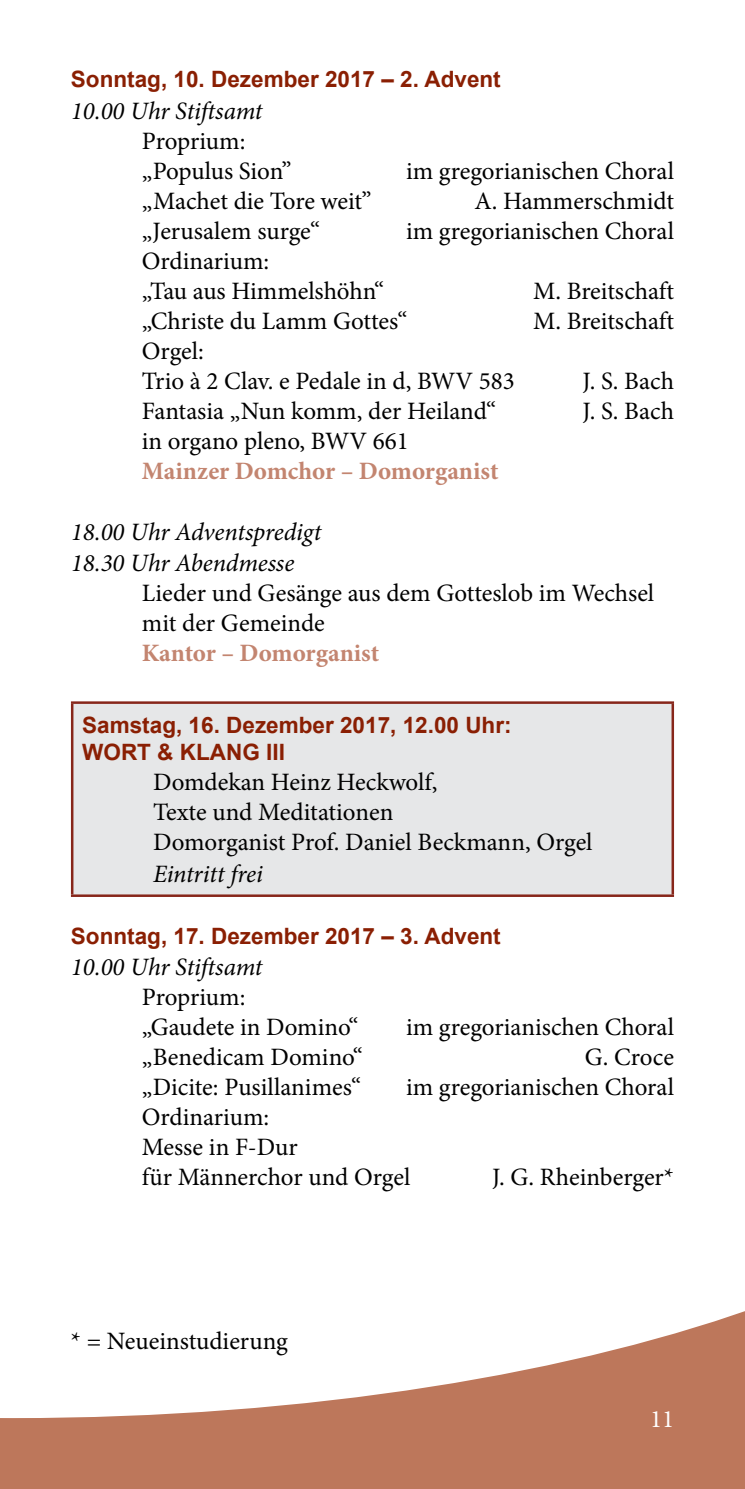
<style>
.page{position:relative;width:745px;height:1489px;background:#fff}
.page>*{position:absolute;margin:0;border:0;box-sizing:border-box;transform-origin:0 0}
.t1{font:25px/30px "Minion Pro";color:#000}
.t2{font:italic 25px/31.2px "Minion Pro";letter-spacing:-.01em;color:#000}
.t3{font:700 25px "Minion Pro";color:#c38570}
.t4{font:25px "Minion Pro";color:#fff}
.t5{font:700 22.5px/27px "Arial";color:#8a1f03}
</style>
<div class="page">
<div style="left:0;top:1240px;width:744px;height:248px;background:#bd775b"></div>
<svg style="left:0;top:701px;width:744px;height:716px"></svg>
<div style="left:72px;top:702px;width:600px;height:193px;background:#e6e7e8"></div>
<hr style="left:71px;top:703px;width:2px;height:191px;background:#87261a">
<hr style="left:71px;top:701px;width:602px;height:2px;background:#87261a">
<hr style="left:671px;top:703px;width:2px;height:191px;background:#87261a">
<hr style="left:71px;top:894px;width:602px;height:2px;background:#87261a">
<p class="t5" style="left:71px;top:67px;width:431px">Sonntag, 10. Dezember 2017 – 2. Advent</p>
<p class="t2" style="left:71px;top:95px;width:193px">10.00 Uhr Stiftsamt</p>
<p class="t1" style="left:142px;top:126px;width:151px">Proprium: „Populus Sion”</p>
<p class="t1" style="left:406px;top:156px;width:269px">im gregorianischen Choral</p>
<p class="t1" style="left:142px;top:186px;width:231px">„Machet die Tore weit”</p>
<p class="t1" style="left:474px;top:186px;width:201px">A. Hammerschmidt</p>
<p class="t1" style="left:142px;top:216px;width:180px">„Jerusalem surge“</p>
<p class="t1" style="left:406px;top:216px;width:269px">im gregorianischen Choral</p>
<p class="t1" style="left:142px;top:246px;width:243px">Ordinarium:<br>„Tau aus Himmelshöhn“</p>
<p class="t1" style="left:532px;top:276px;width:142px">M. Breitschaft</p>
<p class="t1" style="left:142px;top:306px;width:267px">„Christe du Lamm Gottes“</p>
<p class="t1" style="left:532px;top:306px;width:142px">M. Breitschaft</p>
<p class="t1" style="left:142px;top:336px;width:374px">Orgel:<br>Trio à 2 Clav. e Pedale in d, BWV 583</p>
<p class="t1" style="left:582px;top:366px;width:93px">J. S. Bach</p>
<p class="t1" style="left:142px;top:396px;width:355px">Fantasia „Nun komm, der Heiland“</p>
<p class="t1" style="left:582px;top:396px;width:93px">J. S. Bach</p>
<p class="t1" style="left:142px;top:426px;width:268px">in organo pleno, BWV 661</p>
<p class="t3" style="left:142px;top:453px;width:358px">Mainzer Domchor – Domorganist</p>
<p class="t2" style="left:71px;top:516px;width:252px">18.00 Uhr Adventspredigt<br>18.30 Uhr Abendmesse</p>
<p class="t1" style="left:142px;top:578px;width:513px">Lieder und Gesänge aus dem Gotteslob im Wechsel mit der Gemeinde</p>
<p class="t3" style="left:142px;top:635px;width:238px">Kantor – Domorganist</p>
<p class="t5" style="left:82px;top:712px;width:430px">Samstag, 16. Dezember 2017, 12.00 Uhr:<br>WORT &amp; KLANG III</p>
<p class="t1" style="left:153px;top:767px;width:440px">Domdekan Heinz Heckwolf,<br>Texte und Meditationen<br>Domorganist Prof. Daniel Beckmann, Orgel</p>
<p class="t2" style="left:153px;top:857px;width:111px">Eintritt frei</p>
<p class="t5" style="left:71px;top:923px;width:431px">Sonntag, 17. Dezember 2017 – 3. Advent</p>
<p class="t2" style="left:71px;top:951px;width:193px">10.00 Uhr Stiftsamt</p>
<p class="t1" style="left:142px;top:982px;width:218px">Proprium:<br>„Gaudete in Domino“</p>
<p class="t1" style="left:406px;top:1012px;width:269px">im gregorianischen Choral</p>
<p class="t1" style="left:142px;top:1042px;width:222px">„Benedicam Domino“</p>
<p class="t1" style="left:584px;top:1042px;width:91px">G. Croce</p>
<p class="t1" style="left:142px;top:1072px;width:220px">„Dicite: Pusillanimes“</p>
<p class="t1" style="left:406px;top:1072px;width:269px">im gregorianischen Choral</p>
<p class="t1" style="left:142px;top:1102px;width:270px">Ordinarium:<br>Messe in F-Dur<br>für Männerchor und Orgel</p>
<p class="t1" style="left:491px;top:1162px;width:183px">J. G. Rheinberger*</p>
<p class="t1" style="left:71px;top:1326px;width:218px">* = Neueinstudierung</p>
<p class="t4" style="left:649px;top:1402px;width:26px">11</p>
</div>
